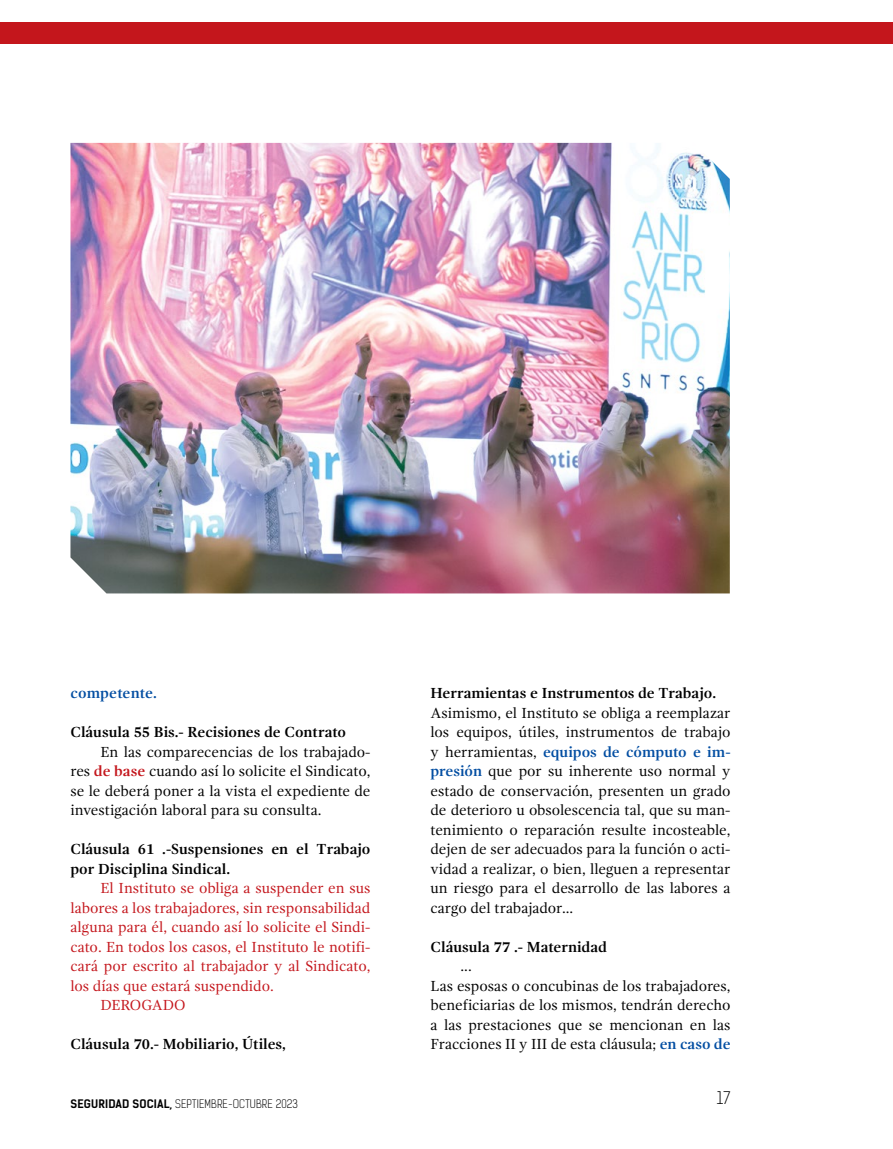
<style>
.page{position:relative;width:893px;height:1149px;background:#fff}
.page>*{position:absolute;margin:0;border:0;box-sizing:border-box;transform-origin:0 0}
.t1{font:300 16.5px "Kelson Sans";color:#000}
.t2{font:15px/19.5px "Gandhi Serif";color:#000;text-align:justify}
.t3{font:15px "Gandhi Serif";color:#c4161c}
.t4{font:700 15px/19.5px "Gandhi Serif";color:#000}
.t5{font:700 15px "Gandhi Serif";letter-spacing:.005em;color:#034ea2}
.t6{font:300 11.25px "Kelson Sans";letter-spacing:.015em;color:#000}
.s1{font-weight:700;color:#c4161c}
.s2{font-weight:700}
.s3{font-weight:700;color:#034ea2}
</style>
<div class="page">
<img style="left:70px;top:143px;width:660px;height:450px">
<div style="left:0;top:22px;width:893px;height:22px;background:#c4161c"></div>
<p class="t5" style="left:70px;top:684px;width:88px">competente.</p>
<p class="t4" style="left:70px;top:722px;width:277px">Cláusula 55 Bis.- Recisiones de Contrato</p>
<p class="t2" style="left:70px;top:741px;width:302px;text-indent:30px">En las comparecencias de los trabajado&shy;res <span class="s1">de base</span> cuando así lo solicite el Sindicato, se le deberá poner a la vista el expediente de investigación laboral para su consulta.</p>
<p class="t4" style="left:70px;top:839px;width:301px">Cláusula 61 .-Suspensiones en el Trabajo por Disciplina Sindical.</p>
<p class="t3" style="left:100px;top:879px;width:272px">El Instituto se obliga a suspender en sus</p>
<p class="t3" style="left:70px;top:898px;width:302px">labores a los trabajadores, sin responsabilidad</p>
<p class="t3" style="left:70px;top:918px;width:302px">alguna para él, cuando así lo solicite el Sindi-</p>
<p class="t3" style="left:70px;top:937px;width:302px">cato. En todos los casos, el Instituto le notifi-</p>
<p class="t3" style="left:70px;top:957px;width:302px">cará por escrito al trabajador y al Sindicato,</p>
<p class="t3" style="left:70px;top:976px;width:205px">los días que estará suspendido.</p>
<p class="t3" style="left:100px;top:996px;width:87px">DEROGADO</p>
<p class="t4" style="left:70px;top:1034px;width:217px">Cláusula 70.- Mobiliario, Útiles,</p>
<p class="t6" style="left:70px;top:1096px;width:229px"><span class="s2">SEGURIDAD SOCIAL,</span> SEPTIEMBRE-OCTUBRE 2023</p>
<p class="t4" style="left:430px;top:683px;width:287px">Herramientas e Instrumentos de Trabajo.</p>
<p class="t2" style="left:430px;top:702px;width:302px">Asimismo, el Instituto se obliga a reemplazar los equipos, útiles, instrumentos de trabajo y herramientas, <span class="s3">equipos de cómputo e im&shy;presión</span> que por su inherente uso normal y estado de conservación, presenten un grado de deterioro u obsolescencia tal, que su man&shy;tenimiento o reparación resulte incosteable, dejen de ser adecuados para la función o acti&shy;vidad a realizar, o bien, lleguen a representar un riesgo para el desarrollo de las labores a cargo del trabajador...</p>
<p class="t4" style="left:430px;top:936px;width:178px">Cláusula 77 .- Maternidad</p>
<p class="t2" style="left:430px;top:956px;width:302px;text-align:left;text-indent:30px">...<br>Las esposas o concubinas de los trabajadores, beneficiarias de los mismos, tendrán derecho a las prestaciones que se mencionan en las Fracciones II y III de esta cláusula; <span class="s3">en caso de</span></p>
<p class="t1" style="left:717px;top:1087px;width:15px">17</p>
</div>
